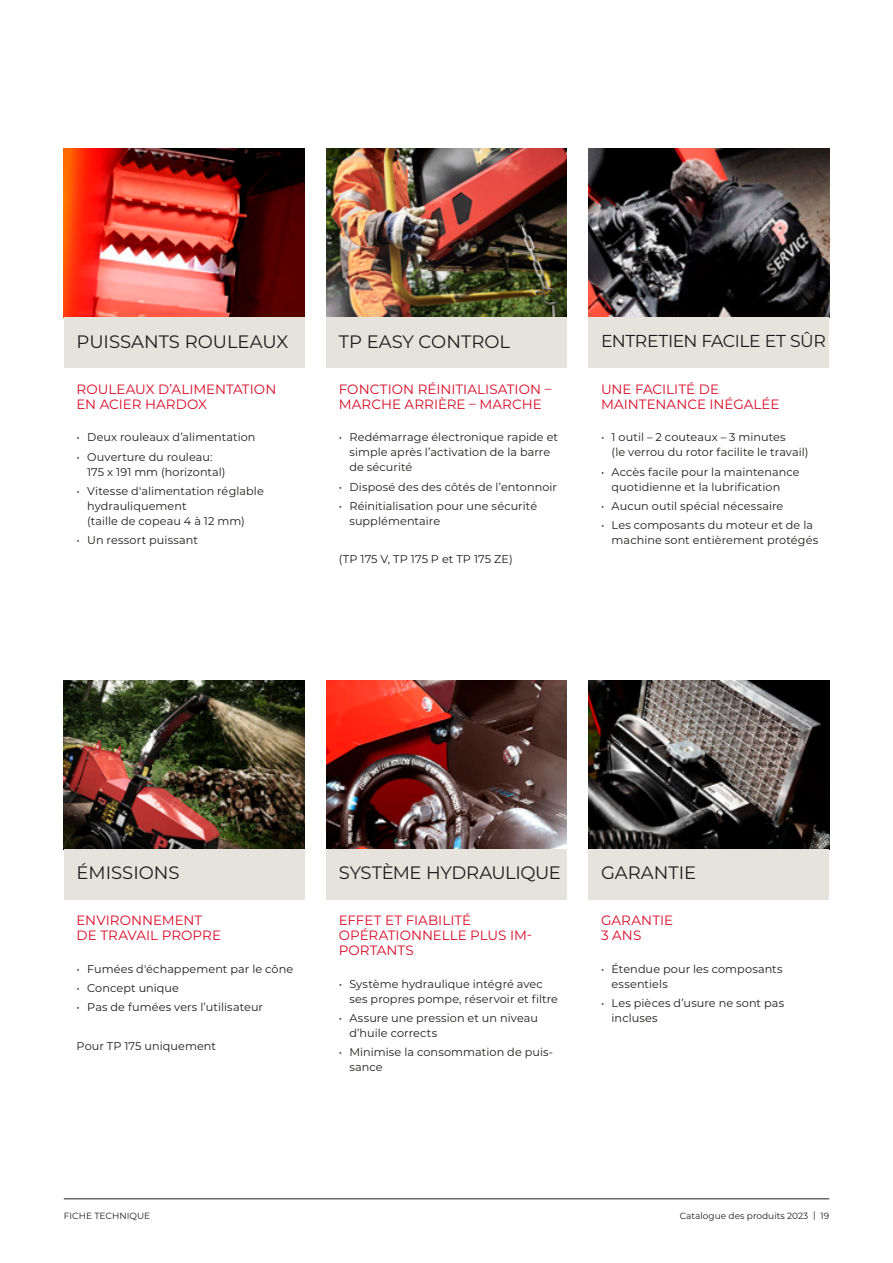
<style>
.page{position:relative;width:893px;height:1263px;background:#fff}
.page>*{position:absolute;margin:0;border:0;box-sizing:border-box;transform-origin:0 0}
.t1{font:18px "Montserrat";color:#1d1d1b}
.t2{font:18px "Montserrat";letter-spacing:-.02em;color:#1d1d1b}
.t3{font:17.25px "Montserrat";letter-spacing:-.03em;color:#1d1d1b}
.t4{font:13.5px/15px "Montserrat";letter-spacing:.005em;color:#d70a26}
.t5{font:11.25px/15px "Montserrat";letter-spacing:.005em;color:#1d1d1b}
.t6{font:9px "Montserrat";color:#1d1d1b}
</style>
<div class="page">
<hr style="left:64px;top:1198px;width:765px;height:1px;background:#1d1d1b">
<img style="left:64px;top:149px;width:241px;height:169px">
<img style="left:326px;top:680px;width:241px;height:169px">
<img style="left:64px;top:680px;width:241px;height:169px">
<img style="left:588px;top:680px;width:241px;height:169px">
<img style="left:588px;top:149px;width:241px;height:169px">
<img style="left:326px;top:149px;width:241px;height:169px">
<div style="left:64px;top:318px;width:241px;height:50px;background:#e6e3dd"></div>
<div style="left:326px;top:318px;width:241px;height:50px;background:#e6e3dd"></div>
<div style="left:588px;top:318px;width:241px;height:50px;background:#e6e3dd"></div>
<div style="left:326px;top:849px;width:241px;height:50px;background:#e6e3dd"></div>
<div style="left:64px;top:849px;width:241px;height:50px;background:#e6e3dd"></div>
<div style="left:588px;top:849px;width:241px;height:50px;background:#e6e3dd"></div>
<h1 class="t1" style="left:77px;top:329px;width:213px">PUISSANTS ROULEAUX</h1>
<p class="t4" style="left:77px;top:381px;width:201px">ROULEAUX D’ALIMENTATION<br>EN ACIER HARDOX</p>
<p class="t5" style="left:77px;top:429px;width:181px">• Deux rouleaux d’alimentation</p>
<p class="t5" style="left:87px;top:449px;width:140px;text-indent:-11px">• Ouverture du rouleau:<br>175 x 191 mm (horizontal)</p>
<p class="t5" style="left:87px;top:483px;width:178px;text-indent:-11px">• Vitesse d'alimentation réglable hydrauliquement<br>(taille de copeau 4 à 12 mm)</p>
<p class="t5" style="left:77px;top:532px;width:123px">• Un ressort puissant</p>
<h1 class="t1" style="left:339px;top:329px;width:173px">TP EASY CONTROL</h1>
<h2 class="t3" style="left:601px;top:329px;width:226px">ENTRETIEN FACILE ET SÛR</h2>
<p class="t4" style="left:339px;top:381px;width:214px">FONCTION RÉINITIALISATION –<br>MARCHE ARRIÈRE – MARCHE</p>
<p class="t5" style="left:349px;top:429px;width:210px;text-indent:-11px">• Redémarrage électronique rapide et simple après l’activation de la barre de sécurité</p>
<p class="t5" style="left:339px;top:479px;width:220px">• Disposé des des côtés de l’entonnoir</p>
<p class="t5" style="left:349px;top:498px;width:189px;text-indent:-11px">• Réinitialisation pour une sécurité supplémentaire</p>
<p class="t5" style="left:339px;top:551px;width:175px">(TP 175 V, TP 175 P et TP 175 ZE)</p>
<p class="t4" style="left:601px;top:381px;width:180px">UNE FACILITÉ DE<br>MAINTENANCE INÉGALÉE</p>
<p class="t5" style="left:612px;top:429px;width:198px;text-indent:-11px">• 1 outil – 2 couteaux – 3 minutes<br>(le verrou du rotor facilite le travail)</p>
<p class="t5" style="left:612px;top:464px;width:190px;text-indent:-11px">• Accès facile pour la maintenance quotidienne et la lubrification</p>
<p class="t5" style="left:601px;top:498px;width:184px">• Aucun outil spécial nécessaire</p>
<p class="t5" style="left:612px;top:517px;width:208px;text-indent:-11px">• Les composants du moteur et de la machine sont entièrement protégés</p>
<h1 class="t1" style="left:77px;top:860px;width:105px">ÉMISSIONS</h1>
<h1 class="t2" style="left:339px;top:860px;width:224px">SYSTÈME HYDRAULIQUE</h1>
<h1 class="t1" style="left:601px;top:860px;width:97px">GARANTIE</h1>
<p class="t4" style="left:77px;top:913px;width:146px">ENVIRONNEMENT<br>DE TRAVAIL PROPRE</p>
<p class="t5" style="left:77px;top:961px;width:218px">• Fumées d'échappement par le cône</p>
<p class="t5" style="left:77px;top:980px;width:104px">• Concept unique</p>
<p class="t5" style="left:77px;top:999px;width:188px">• Pas de fumées vers l’utilisateur</p>
<p class="t5" style="left:77px;top:1038px;width:141px">Pour TP 175 uniquement</p>
<p class="t4" style="left:339px;top:913px;width:195px">EFFET ET FIABILITÉ<br>OPÉRATIONNELLE PLUS IM-<br>PORTANTS</p>
<p class="t5" style="left:349px;top:976px;width:210px;text-indent:-11px">• Système hydraulique intégré avec ses propres pompe, réservoir et filtre</p>
<p class="t5" style="left:349px;top:1010px;width:190px;text-indent:-11px">• Assure une pression et un niveau d’huile corrects</p>
<p class="t5" style="left:349px;top:1044px;width:205px;text-indent:-11px">• Minimise la consommation de puis&shy;sance</p>
<p class="t4" style="left:601px;top:913px;width:74px">GARANTIE<br>3 ANS</p>
<p class="t5" style="left:612px;top:961px;width:173px;text-indent:-11px">• Étendue pour les composants essentiels</p>
<p class="t5" style="left:612px;top:995px;width:174px;text-indent:-11px">• Les pièces d’usure ne sont pas incluses</p>
<p class="t6" style="left:64px;top:1209px;width:88px">FICHE TECHNIQUE</p>
<p class="t6" style="left:680px;top:1209px;width:151px">Catalogue des produits 2023 | 19</p>
</div>
